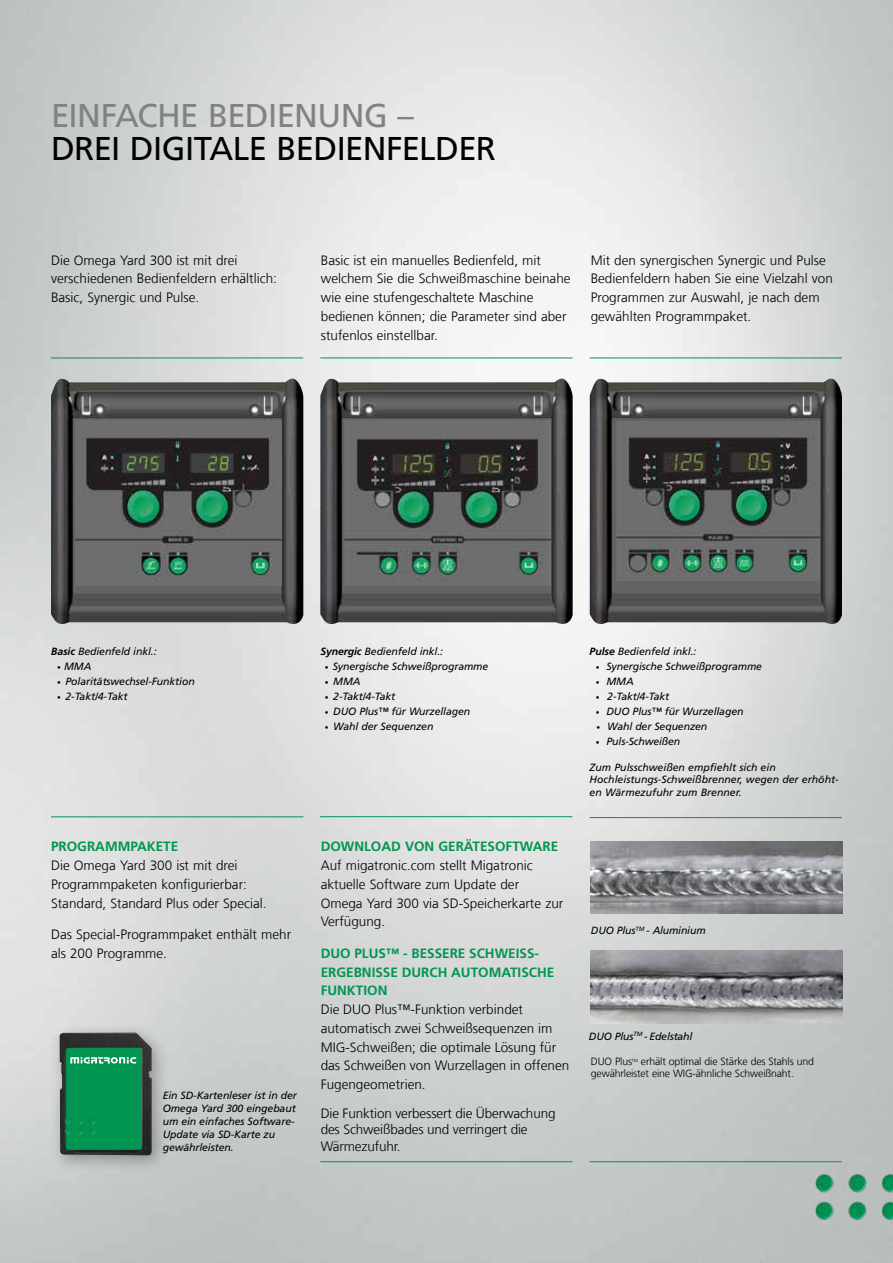
<style>
.page{position:relative;width:893px;height:1263px;background:#fff}
.page>*{position:absolute;margin:0;border:0;box-sizing:border-box;transform-origin:0 0}
.t1{font:33px "Frutiger LT Pro";letter-spacing:-.02em;color:#000}
.t2{font:33px "Frutiger LT Pro";letter-spacing:-.02em;color:#808285}
.t3{font:300 13.5px/18.8px "Frutiger LT Com";color:#000}
.t4{font:700 13.5px/18.8px "Frutiger LT Pro";color:#009551}
.t5{font:italic 10.5px/12.9px "Frutiger LT Pro";letter-spacing:-.01em;color:#000}
.t6{font:300 10.5px/12.6px "Frutiger LT Com";letter-spacing:-.015em;color:#000}
.t7{font:300 4.35px "Frutiger LT Com";color:#000}
.s1{font-weight:700}
.s2{font-family:"Frutiger LT Com";font-weight:300;font-style:normal;font-size:7.5px}
</style>
<div class="page">
<img style="left:0;top:0;width:893px;height:1263px">
<hr style="left:51px;top:358px;width:252px;height:1px;background:#009551">
<hr style="left:51px;top:816px;width:252px;height:1px;background:#009551">
<hr style="left:590px;top:358px;width:252px;height:1px;background:#009551">
<hr style="left:320px;top:358px;width:253px;height:1px;background:#009551">
<hr style="left:320px;top:816px;width:252px;height:1px;background:#009551">
<hr style="left:590px;top:1161px;width:252px;height:1px;background:#009551">
<hr style="left:320px;top:1161px;width:253px;height:1px;background:#009551">
<img style="left:814px;top:1174px;width:79px;height:46px">
<img style="left:320px;top:378px;width:253px;height:247px">
<img style="left:344px;top:421px;width:206px;height:164px">
<img style="left:590px;top:378px;width:252px;height:247px">
<img style="left:617px;top:421px;width:203px;height:159px">
<img style="left:51px;top:378px;width:252px;height:247px">
<img style="left:75px;top:421px;width:206px;height:164px">
<div style="left:50px;top:1022px;width:120px;height:152px;background:#000;opacity:.3"></div>
<img style="left:59px;top:1032px;width:94px;height:124px">
<div style="left:66px;top:1048px;width:75px;height:101px;background:#009551;border-radius:2px"></div>
<div style="left:66px;top:1048px;width:76px;height:102px;border:1px solid #009551;border-radius:2px"></div>
<svg style="left:89px;top:1118px;width:6px;height:16px"></svg>
<svg style="left:76px;top:1118px;width:6px;height:16px"></svg>
<svg style="left:66px;top:1118px;width:4px;height:16px"></svg>
<svg style="left:70px;top:1057px;width:66px;height:6px"></svg>
<hr style="left:590px;top:817px;width:252px;height:1px;background:#009551">
<img style="left:591px;top:841px;width:251px;height:72px">
<img style="left:591px;top:951px;width:251px;height:72px">
<h1 class="t2" style="left:51px;top:96px;width:364px">EINFACHE BEDIENUNG –</h1>
<h1 class="t1" style="left:51px;top:129px;width:446px">DREI DIGITALE BEDIENFELDER</h1>
<p class="t3" style="left:51px;top:251px;width:228px">Die Omega Yard 300 ist mit drei verschiedenen Bedienfeldern erhältlich:<br>Basic, Synergic und Pulse.</p>
<p class="t3" style="left:321px;top:251px;width:251px">Basic ist ein manuelles Bedienfeld, mit welchem Sie die Schweißmaschine beinahe wie eine stufengeschaltete Maschine bedienen können; die Parameter sind aber stufenlos einstellbar.</p>
<p class="t3" style="left:591px;top:251px;width:244px">Mit den synergischen Synergic und Pulse Bedienfeldern haben Sie eine Vielzahl von Programmen zur Auswahl, je nach dem gewählten Programmpaket.</p>
<p class="t5" style="left:51px;top:645px;width:107px"><span class="s1">Basic</span> Bedienfeld inkl.:</p>
<p class="t5" style="left:57px;top:660px;width:36px"><span class="s2">•</span> MMA</p>
<p class="t5" style="left:57px;top:675px;width:139px"><span class="s2">•</span> Polaritätswechsel-Funktion</p>
<p class="t5" style="left:57px;top:690px;width:72px"><span class="s2">•</span> 2-Takt/4-Takt</p>
<p class="t4" style="left:51px;top:837px;width:129px">PROGRAMMPAKETE</p>
<p class="t3" style="left:51px;top:856px;width:217px">Die Omega Yard 300 ist mit drei<br>Programmpaketen konfigurierbar:<br>Standard, Standard Plus oder Special.</p>
<p class="t3" style="left:51px;top:925px;width:242px">Das Special-Programmpaket enthält mehr als 200 Programme.</p>
<p class="t5" style="left:163px;top:1089px;width:136px">Ein SD-Kartenleser ist in der<br>Omega Yard 300 eingebaut um ein einfaches Software-<br>Update via SD-Karte zu gewährleisten.</p>
<p class="t5" style="left:320px;top:645px;width:124px"><span class="s1">Synergic</span> Bedienfeld inkl.:</p>
<p class="t5" style="left:325px;top:660px;width:165px"><span class="s2">•</span> Synergische Schweißprogramme</p>
<p class="t5" style="left:325px;top:675px;width:37px"><span class="s2">•</span> MMA</p>
<p class="t5" style="left:325px;top:690px;width:72px"><span class="s2">•</span> 2-Takt/4-Takt</p>
<p class="t5" style="left:325px;top:705px;width:147px"><span class="s2">•</span> DUO Plus™ für Wurzellagen</p>
<p class="t5" style="left:325px;top:720px;width:110px"><span class="s2">•</span> Wahl der Sequenzen</p>
<p class="t4" style="left:321px;top:837px;width:239px">DOWNLOAD VON GERÄTESOFTWARE</p>
<p class="t3" style="left:321px;top:856px;width:244px">Auf migatronic.com stellt Migatronic aktuelle Software zum Update der<br>Omega Yard 300 via SD-Speicherkarte zur<br>Verfügung.</p>
<p class="t4" style="left:321px;top:944px;width:235px">DUO PLUS™ - BESSERE SCHWEISS-<br>ERGEBNISSE DURCH AUTOMATISCHE<br>FUNKTION</p>
<p class="t3" style="left:321px;top:1000px;width:250px">Die DUO Plus™-Funktion verbindet automatisch zwei Schweißsequenzen im MIG-Schweißen; die optimale Lösung für das Schweißen von Wurzellagen in offenen Fugengeometrien.</p>
<p class="t3" style="left:321px;top:1105px;width:236px;line-height:16.2px">Die Funktion verbessert die Überwachung des Schweißbades und verringert die<br>Wärmezufuhr.</p>
<p class="t5" style="left:590px;top:645px;width:108px"><span class="s1">Pulse</span> Bedienfeld inkl.:</p>
<p class="t5" style="left:596px;top:660px;width:168px"><span class="s2">•</span> Synergische Schweißprogramme</p>
<p class="t5" style="left:596px;top:675px;width:39px"><span class="s2">•</span> MMA</p>
<p class="t5" style="left:596px;top:690px;width:75px"><span class="s2">•</span> 2-Takt/4-Takt</p>
<p class="t5" style="left:596px;top:705px;width:149px"><span class="s2">•</span> DUO Plus™ für Wurzellagen</p>
<p class="t5" style="left:596px;top:720px;width:112px"><span class="s2">•</span> Wahl der Sequenzen</p>
<p class="t5" style="left:596px;top:735px;width:86px"><span class="s2">•</span> Puls-Schweißen</p>
<p class="t5" style="left:590px;top:761px;width:251px">Zum Pulsschweißen empfiehlt sich ein<br>Hochleistungs-Schweißbrenner, wegen der erhöht&shy;en Wärmezufuhr zum Brenner.</p>
<p class="t5" style="left:591px;top:924px;width:116px">DUO Plus<sup>TM</sup> - Aluminium</p>
<p class="t5" style="left:589px;top:1030px;width:105px">DUO Plus<sup>TM</sup> - Edelstahl</p>
<p class="t6" style="left:591px;top:1055px;width:225px;text-indent:50px">erhält optimal die Stärke des Stahls und gewährleistet eine WIG-ähnliche Schweißnaht.</p>
<p class="t6" style="left:591px;top:1055px;width:43px">DUO Plus</p>
<p class="t7" style="left:632px;top:1058px;width:8px">TM</p>
</div>
